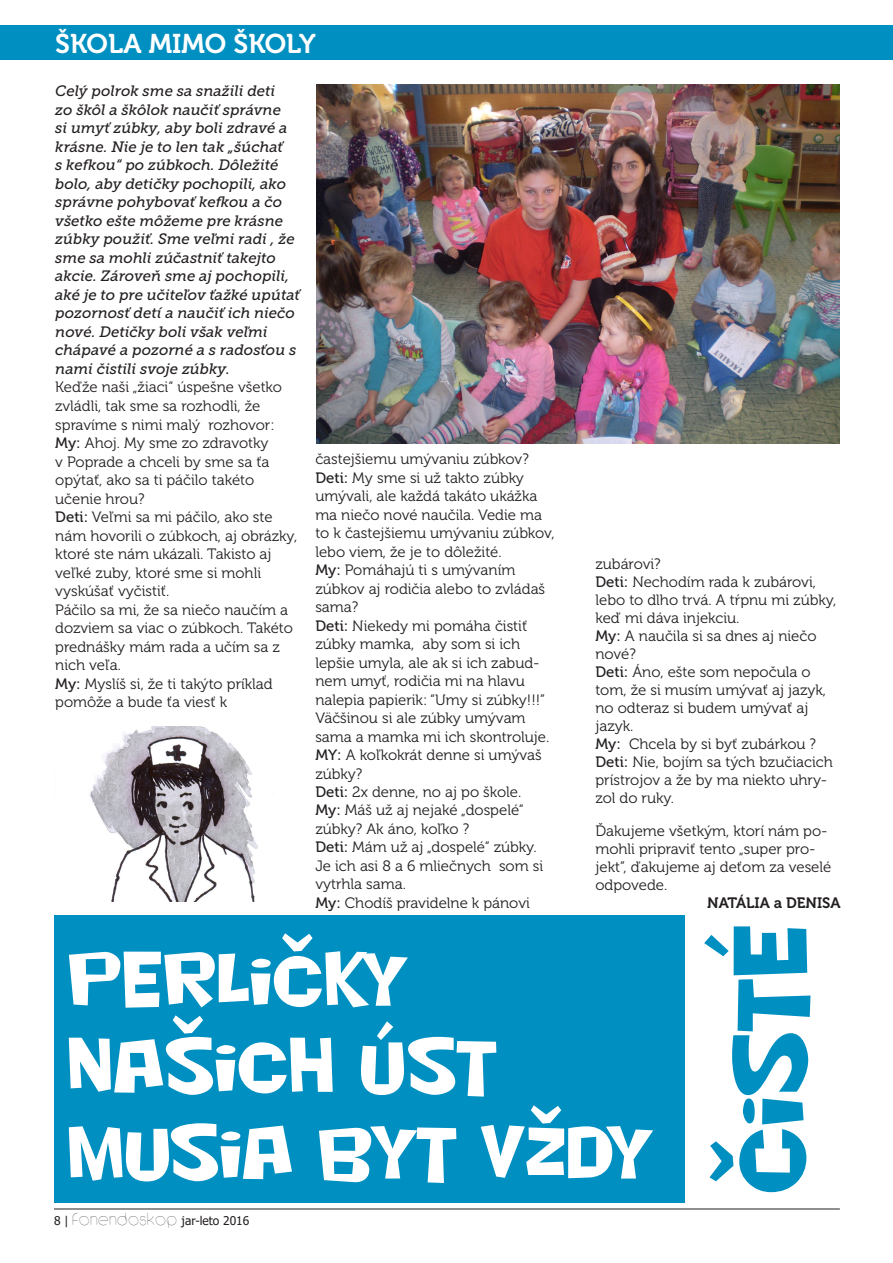
<style>
.page{position:relative;width:893px;height:1263px;background:#fff}
.page>*{position:absolute;margin:0;border:0;box-sizing:border-box;transform-origin:0 0}
.t1{font:94.5px "Nightclub BTN";color:#008fc1}
.t2{font:72px "Nightclub BTN";color:#fff}
.t3{font:27px "Museo 700";color:#fff}
.t4{font:15px/18.5px "Museo 300";color:#231f20}
.t5{font:italic 15px/18.5px "Museo Slab 500";color:#231f20}
.t6{font:15px "Museo 700";color:#231f20}
.t7{font:12px "Tahoma";color:#231f20}
.s1{font-family:"Museo 500"}
.s2{font-family:"Circle D";font-size:18px}
</style>
<div class="page">
<div style="left:0;top:26px;width:893px;height:34px;background:#008fc1"></div>
<hr style="left:54px;top:1209px;width:786px;height:1px;background:#231f20">
<div style="left:54px;top:915px;width:630px;height:287px;background:#008fc1"></div>
<img style="left:316px;top:84px;width:524px;height:360px">
<img style="left:90px;top:726px;width:168px;height:175px">
<p class="t3" style="left:55px;top:28px;width:262px">ŠKOLA MIMO ŠKOLY</p>
<p class="t5" style="left:55px;top:82px;width:246px">Celý polrok sme sa snažili deti<br>zo škôl a škôlok naučiť správne<br>si umyť zúbky, aby boli zdravé a krásne. Nie je to len tak „šúchať<br>s kefkou“ po zúbkoch. Dôležité bolo, aby detičky pochopili, ako správne pohybovať kefkou a čo všetko ešte môžeme pre krásne zúbky použiť. Sme veľmi radi , že sme sa mohli zúčastniť takejto akcie. Zároveň sme aj pochopili, aké je to pre učiteľov ťažké upútať pozornosť detí a naučiť ich niečo nové. Detičky boli však veľmi chápavé a pozorné a s radosťou s nami čistili svoje zúbky.</p>
<p class="t4" style="left:55px;top:378px;width:228px">Keďže naši „žiaci“ úspešne všetko zvládli, tak sme sa rozhodli, že spravíme s nimi malý rozhovor:</p>
<p class="t4" style="left:55px;top:434px;width:216px"><span class="s1">My:</span> Ahoj. My sme zo zdravotky v Poprade a chceli by sme sa ťa opýtať, ako sa ti páčilo takéto učenie hrou?</p>
<p class="t4" style="left:55px;top:508px;width:243px"><span class="s1">Deti:</span> Veľmi sa mi páčilo, ako ste nám hovorili o zúbkoch, aj obrázky, ktoré ste nám ukázali. Takisto aj veľké zuby, ktoré sme si mohli vyskúšať vyčistiť.</p>
<p class="t4" style="left:55px;top:600px;width:239px">Páčilo sa mi, že sa niečo naučím a dozviem sa viac o zúbkoch. Takéto prednášky mám rada a učím sa z nich veľa.</p>
<p class="t4" style="left:55px;top:675px;width:219px"><span class="s1">My:</span> Myslíš si, že ti takýto príklad pomôže a bude ťa viesť k</p>
<p class="t4" style="left:315px;top:450px;width:215px">častejšiemu umývaniu zúbkov?</p>
<p class="t4" style="left:315px;top:469px;width:241px"><span class="s1">Deti:</span> My sme si už takto zúbky umývali, ale každá takáto ukážka ma niečo nové naučila. Vedie ma to k častejšiemu umývaniu zúbkov, lebo viem, že je to dôležité.</p>
<p class="t4" style="left:315px;top:561px;width:231px"><span class="s1">My:</span> Pomáhajú ti s umývaním zúbkov aj rodičia alebo to zvládaš sama?</p>
<p class="t4" style="left:315px;top:617px;width:235px"><span class="s1">Deti:</span> Niekedy mi pomáha čistiť zúbky mamka, aby som si ich lepšie umyla, ale ak si ich zabud&shy;nem umyť, rodičia mi na hlavu nalepia papierik: “Umy si zúbky!!!”<br>Väčšinou si ale zúbky umývam sama a mamka mi ich skontroluje.</p>
<p class="t4" style="left:315px;top:746px;width:228px"><span class="s1">MY:</span> A koľkokrát denne si umývaš zúbky?</p>
<p class="t4" style="left:315px;top:783px;width:207px"><span class="s1">Deti:</span> 2x denne, no aj po škole.</p>
<p class="t4" style="left:315px;top:801px;width:210px"><span class="s1">My:</span> Máš už aj nejaké „dospelé“ zúbky? Ak áno, koľko ?</p>
<p class="t4" style="left:315px;top:838px;width:229px"><span class="s1">Deti:</span> Mám už aj „dospelé“ zúbky.<br>Je ich asi 8 a 6 mliečnych som si vytrhla sama.</p>
<p class="t4" style="left:315px;top:894px;width:216px"><span class="s1">My:</span> Chodíš pravidelne k pánovi</p>
<p class="t4" style="left:595px;top:555px;width:67px">zubárovi?</p>
<p class="t4" style="left:595px;top:573px;width:242px;line-height:18px"><span class="s1">Deti:</span> Nechodím rada k zubárovi, lebo to dlho trvá. A tŕpnu mi zúbky, keď mi dáva injekciu.</p>
<p class="t4" style="left:595px;top:627px;width:223px;line-height:18px"><span class="s1">My:</span> A naučila si sa dnes aj niečo nové?</p>
<p class="t4" style="left:595px;top:663px;width:232px;line-height:18px"><span class="s1">Deti:</span> Áno, ešte som nepočula o tom, že si musím umývať aj jazyk, no odteraz si budem umývať aj jazyk.</p>
<p class="t4" style="left:595px;top:735px;width:222px"><span class="s1">My:</span> Chcela by si byť zubárkou ?</p>
<p class="t4" style="left:595px;top:753px;width:239px;line-height:18px"><span class="s1">Deti:</span> Nie, bojím sa tých bzučiacich prístrojov a že by ma niekto uhry&shy;zol do ruky.</p>
<p class="t4" style="left:595px;top:822px;width:237px;line-height:18px">Ďakujeme všetkým, ktorí nám po&shy;mohli pripraviť tento „super pro&shy;jekt”, ďakujeme aj deťom za veselé odpovede.</p>
<p class="t6" style="left:707px;top:894px;width:135px">NATÁLIA a DENISA</p>
<p class="t2" style="left:67px;top:928px;width:342px">PERLIČKY</p>
<p class="t2" style="left:67px;top:1014px;width:432px">NAŠICH ÚST</p>
<p class="t2" style="left:67px;top:1101px;width:588px">MUSIA BYT VŽDY</p>
<p class="t7" style="left:54px;top:1212px;width:197px">8 | <span class="s2">fonendoskop</span> jar-leto 2016</p>
<p class="t1" style="left:702px;top:1194px;width:271px;rotate:-90deg">ČISTÉ</p>
</div>
